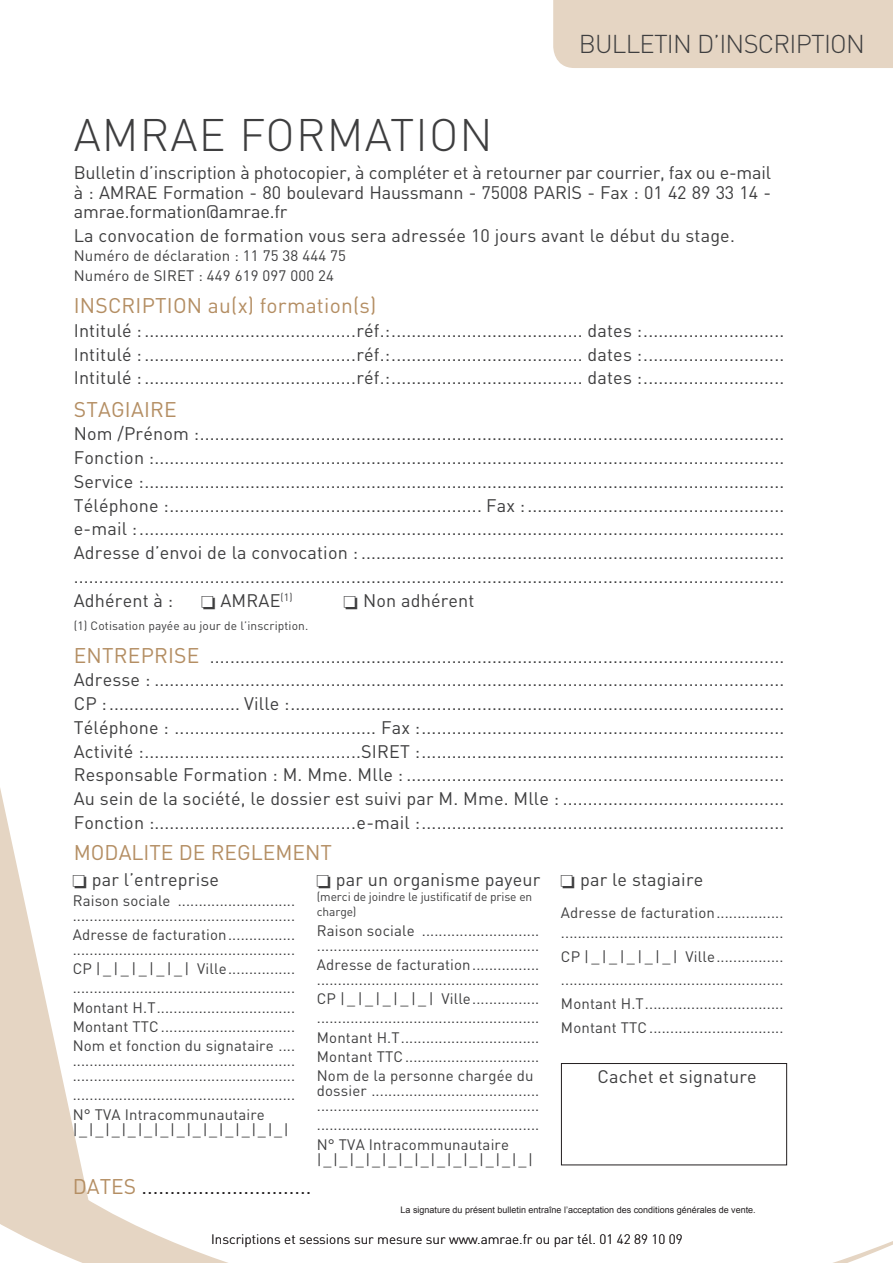
<style>
.page{position:relative;width:893px;height:1263px;background:#fff}
.page>*{position:absolute;margin:0;border:0;box-sizing:border-box;transform-origin:0 0}
.t1{font:300 45px "DIN";letter-spacing:.025em;color:#3e3e3f}
.t2{font:300 25.5px "DIN";letter-spacing:-.03em;color:#3e3e3f}
.t3{font:21px "DIN";letter-spacing:.01em;color:#b48e63}
.t4{font:21px "DIN";color:#231f20}
.t5{font:18px/23.7px "DIN";letter-spacing:.01em;color:#3e3e3f;text-align:justify}
.t6{font:15px/19.2px "DIN";letter-spacing:.01em;color:#3e3e3f}
.t7{font:300 13.5px "DIN";color:#231f20}
.t8{font:12px/15px "DIN";letter-spacing:-.01em;color:#3e3e3f}
.t9{font:12px "DIN";letter-spacing:.01em;color:#3e3e3f}
.t10{font:9px "Arial";color:#231f20}
.s1{font-size:21px;color:#b48e63}
.s2{color:#b48e63}
</style>
<div class="page">
<svg style="left:0;top:788px;width:893px;height:475px"></svg>
<div style="left:553px;top:0;width:340px;height:68px;background:#e5d5c3"></div>
<div style="left:561px;top:1063px;width:226px;height:102px;border:1px solid #231f20"></div>
<h2 class="t2" style="left:579px;top:28px;width:288px">BULLETIN D’INSCRIPTION</h2>
<h1 class="t1" style="left:74px;top:107px;width:420px">AMRAE FORMATION</h1>
<p class="t5" style="left:74px;top:162px;width:699px;line-height:19.5px">Bulletin d’inscription à photocopier, à compléter et à retourner par courrier, fax ou e-mail à : AMRAE Formation - 80 boulevard Haussmann - 75008 PARIS - Fax : 01 42 89 33 14 - amrae.formation@amrae.fr</p>
<p class="t5" style="left:74px;top:223px;width:663px">La convocation de formation vous sera adressée 10 jours avant le début du stage.</p>
<p class="t6" style="left:74px;top:246px;width:274px">Numéro de déclaration : 11 75 38 444 75<br>Numéro de SIRET : 449 619 097 000 24</p>
<p class="t3" style="left:74px;top:292px;width:304px">INSCRIPTION au(x) formation(s)</p>
<p class="t5" style="left:74px;top:318px;width:712px">Intitulé :..........................................réf.:...................................... dates :............................<br>Intitulé :..........................................réf.:...................................... dates :............................<br>Intitulé :..........................................réf.:...................................... dates :............................</p>
<p class="t3" style="left:74px;top:396px;width:105px">STAGIAIRE</p>
<p class="t5" style="left:74px;top:422px;width:712px">Nom /Prénom :....................................................................................................................<br>Fonction :.............................................................................................................................<br>Service :...............................................................................................................................<br>Téléphone :.............................................................. Fax :................................................... e-mail :................................................................................................................................<br>Adresse d’envoi de la convocation : .................................................................................... .............................................................................................................................................<br>Adhérent à :</p>
<p class="t5" style="left:201px;top:588px;width:93px">□ AMRAE<sup>(1)</sup></p>
<p class="t5" style="left:344px;top:588px;width:132px">□ Non adhérent</p>
<p class="t9" style="left:74px;top:619px;width:236px">(1) Cotisation payée au jour de l’inscription.</p>
<p class="t5" style="left:74px;top:644px;width:712px"><span class="s1">ENTREPRISE</span> ..................................................................................................................<br>Adresse : .............................................................................................................................<br>CP :.......................... Ville :..................................................................................................<br>Téléphone : ........................................ Fax :........................................................................<br>Activité :...........................................SIRET :........................................................................<br>Responsable Formation : M. Mme. Mlle : ...........................................................................<br>Au sein de la société, le dossier est suivi par M. Mme. Mlle : ............................................<br>Fonction :........................................e-mail :........................................................................</p>
<p class="t3" style="left:74px;top:839px;width:260px">MODALITE DE REGLEMENT</p>
<p class="t5" style="left:73px;top:868px;width:148px">□ par l’entreprise</p>
<p class="t6" style="left:73px;top:892px;width:224px;line-height:15px">Raison sociale ............................ .....................................................</p>
<p class="t6" style="left:73px;top:927px;width:224px;line-height:15px">Adresse de facturation................ .....................................................</p>
<p class="t6" style="left:73px;top:959px;width:224px;text-align:justify">CP | _ | _ | _ | _ | _ | Ville................ .....................................................<br>Montant H.T.................................<br>Montant TTC................................<br>Nom et fonction du signataire ....</p>
<p class="t6" style="left:73px;top:1053px;width:224px;line-height:15px">..................................................... .....................................................</p>
<p class="t6" style="left:73px;top:1085px;width:224px">.....................................................<br>N° TVA Intracommunautaire</p>
<p class="t6" style="left:73px;top:1119px;width:218px">|_|_|_|_|_|_|_|_|_|_|_|_|_|</p>
<p class="t5" style="left:317px;top:868px;width:225px">□ par un organisme payeur</p>
<p class="t8" style="left:317px;top:889px;width:217px">(merci de joindre le justificatif de prise en charge)</p>
<p class="t6" style="left:317px;top:922px;width:224px;line-height:15px">Raison sociale ............................ .....................................................</p>
<p class="t6" style="left:317px;top:957px;width:224px;line-height:15px">Adresse de facturation................ .....................................................</p>
<p class="t6" style="left:317px;top:989px;width:224px;text-align:justify">CP | _ | _ | _ | _ | _ | Ville................ .....................................................<br>Montant H.T.................................<br>Montant TTC................................<br>Nom de la personne chargée du</p>
<p class="t6" style="left:317px;top:1083px;width:224px;line-height:15px">dossier ........................................ .....................................................</p>
<p class="t6" style="left:317px;top:1115px;width:224px">.....................................................<br>N° TVA Intracommunautaire</p>
<p class="t6" style="left:317px;top:1149px;width:218px">|_|_|_|_|_|_|_|_|_|_|_|_|_|</p>
<p class="t5" style="left:561px;top:868px;width:144px">□ par le stagiaire</p>
<p class="t6" style="left:561px;top:903px;width:224px">Adresse de facturation................ .....................................................</p>
<p class="t6" style="left:561px;top:944px;width:224px;line-height:23.7px;text-align:justify">CP | _ | _ | _ | _ | _ | Ville................ .....................................................<br>Montant H.T.................................<br>Montant TTC................................</p>
<p class="t5" style="left:598px;top:1064px;width:161px">Cachet et signature</p>
<p class="t4" style="left:73px;top:1174px;width:240px"><span class="s2">DATES</span> ..............................</p>
<p class="t10" style="left:401px;top:1204px;width:357px">La signature du présent bulletin entraîne l’acceptation des conditions générales de vente.</p>
<p class="t7" style="left:211px;top:1231px;width:473px">Inscriptions et sessions sur mesure sur www.amrae.fr ou par tél. 01 42 89 10 09</p>
</div>
